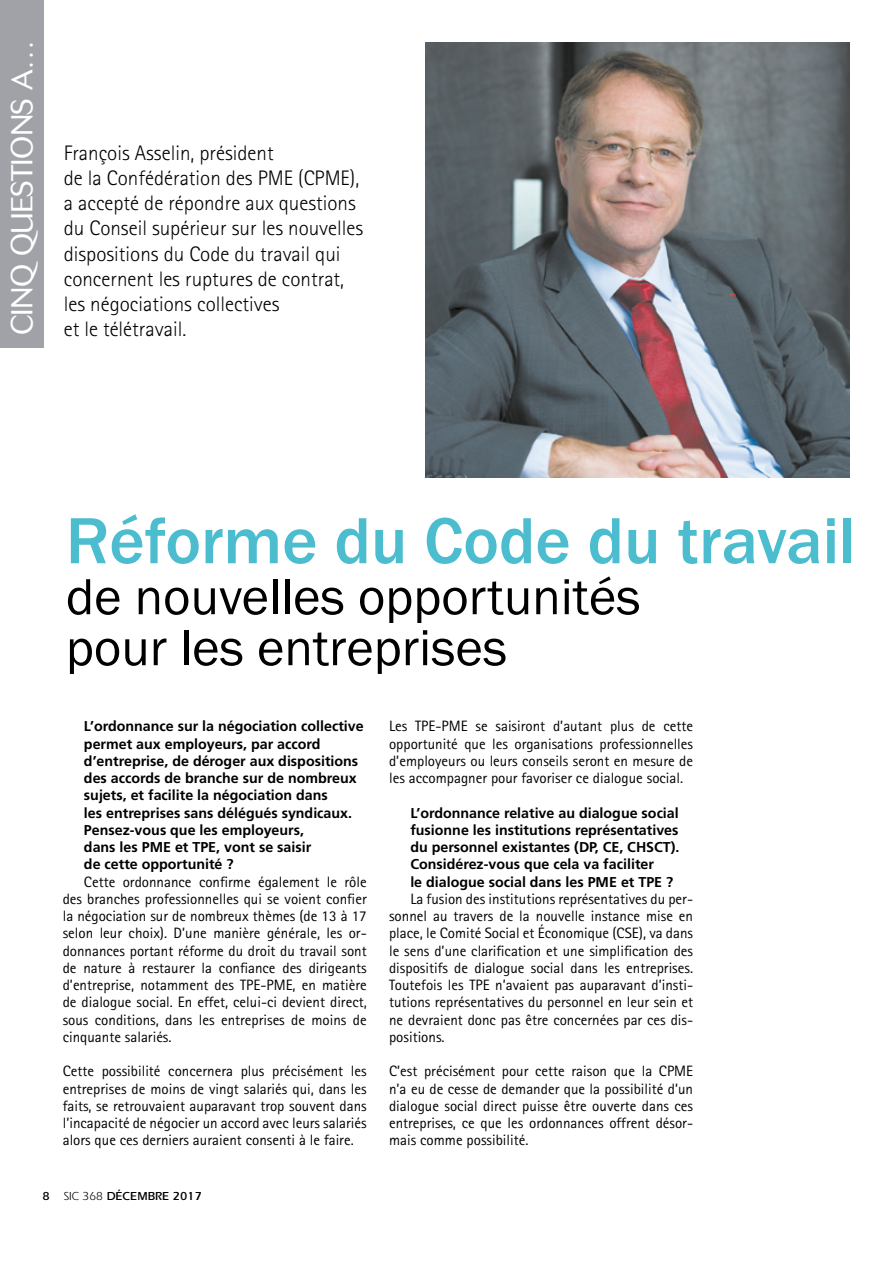
<style>
.page{position:relative;width:893px;height:1263px;background:#fff}
.page>*{position:absolute;margin:0;border:0;box-sizing:border-box;transform-origin:0 0}
.t1{font:500 67.5px "Franklin Gothic";color:#4bbdcf}
.t2{font:52.5px/51px "Franklin Gothic";color:#000}
.t3{font:300 30px "Cosmos";letter-spacing:-.025em;color:#fff}
.t4{font:300 21px/25.2px "Rotis Sans Serif";color:#000}
.t5{font:15px/17.2px "Rotis Sans Serif";color:#000;text-align:justify}
.t6{font:700 14.25px/17.2px "Frutiger";color:#000}
.t7{font:700 12px "Aquiline";color:#000}
.s1{font-weight:400}
</style>
<div class="page">
<div style="left:0;top:0;width:44px;height:348px;background:#a1a2a8"></div>
<img style="left:425px;top:43px;width:424px;height:434px">
<h3 class="t3" style="left:5px;top:335px;width:296px;rotate:-90deg">CINQ QUESTIONS A…</h3>
<p class="t4" style="left:64px;top:140px;width:301px">François Asselin, président<br>de la Confédération des PME (CPME), a accepté de répondre aux questions du Conseil supérieur sur les nouvelles dispositions du Code du travail qui concernent les ruptures de contrat, les négociations collectives<br>et le télétravail.</p>
<h1 class="t1" style="left:66px;top:499px;width:791px">Réforme du Code du travail</h1>
<h2 class="t2" style="left:66px;top:572px;width:576px">de nouvelles opportunités pour les entreprises</h2>
<p class="t6" style="left:84px;top:718px;width:281px">L’ordonnance sur la négociation collective permet aux employeurs, par accord d’entreprise, de déroger aux dispositions des accords de branche sur de nombreux sujets, et facilite la négociation dans<br>les entreprises sans délégués syndicaux.<br>Pensez-vous que les employeurs,<br>dans les PME et TPE, vont se saisir<br>de cette opportunité ?</p>
<p class="t5" style="left:63px;top:873px;width:306px;text-indent:21px">Cette ordonnance confirme également le rôle des branches professionnelles qui se voient confier la négociation sur de nombreux thèmes (de 13 à 17 selon leur choix). D’une manière générale, les or&shy;donnances portant réforme du droit du travail sont de nature à restaurer la confiance des dirigeants d’entreprise, notamment des TPE-PME, en matière de dialogue social. En effet, celui-ci devient direct, sous conditions, dans les entreprises de moins de cinquante salariés.</p>
<p class="t5" style="left:63px;top:1063px;width:306px">Cette possibilité concernera plus précisément les entreprises de moins de vingt salariés qui, dans les faits, se retrouvaient auparavant trop souvent dans l’incapacité de négocier un accord avec leurs salariés alors que ces derniers auraient consenti à le faire.</p>
<p class="t5" style="left:389px;top:718px;width:306px">Les TPE-PME se saisiront d’autant plus de cette opportunité que les organisations professionnelles d’employeurs ou leurs conseils seront en mesure de les accompagner pour favoriser ce dialogue social.</p>
<p class="t6" style="left:410px;top:804px;width:271px">L’ordonnance relative au dialogue social fusionne les institutions représentatives du personnel existantes (DP, CE, CHSCT).<br>Considérez-vous que cela va faciliter<br>le dialogue social dans les PME et TPE ?</p>
<p class="t5" style="left:389px;top:890px;width:306px;text-indent:21px">La fusion des institutions représentatives du per&shy;sonnel au travers de la nouvelle instance mise en place, le Comité Social et Économique (CSE), va dans le sens d’une clarification et une simplification des dispositifs de dialogue social dans les entreprises.<br>Toutefois les TPE n’avaient pas auparavant d’insti&shy;tutions représentatives du personnel en leur sein et ne devraient donc pas être concernées par ces dis&shy;positions.</p>
<p class="t5" style="left:389px;top:1063px;width:306px">C’est précisément pour cette raison que la CPME n’a eu de cesse de demander que la possibilité d’un dialogue social direct puisse être ouverte dans ces entreprises, ce que les ordonnances offrent désor&shy;mais comme possibilité.</p>
<p class="t7" style="left:43px;top:1189px;width:161px">8 <span class="s1">SIC 368</span> DÉCEMBRE 2017</p>
</div>
